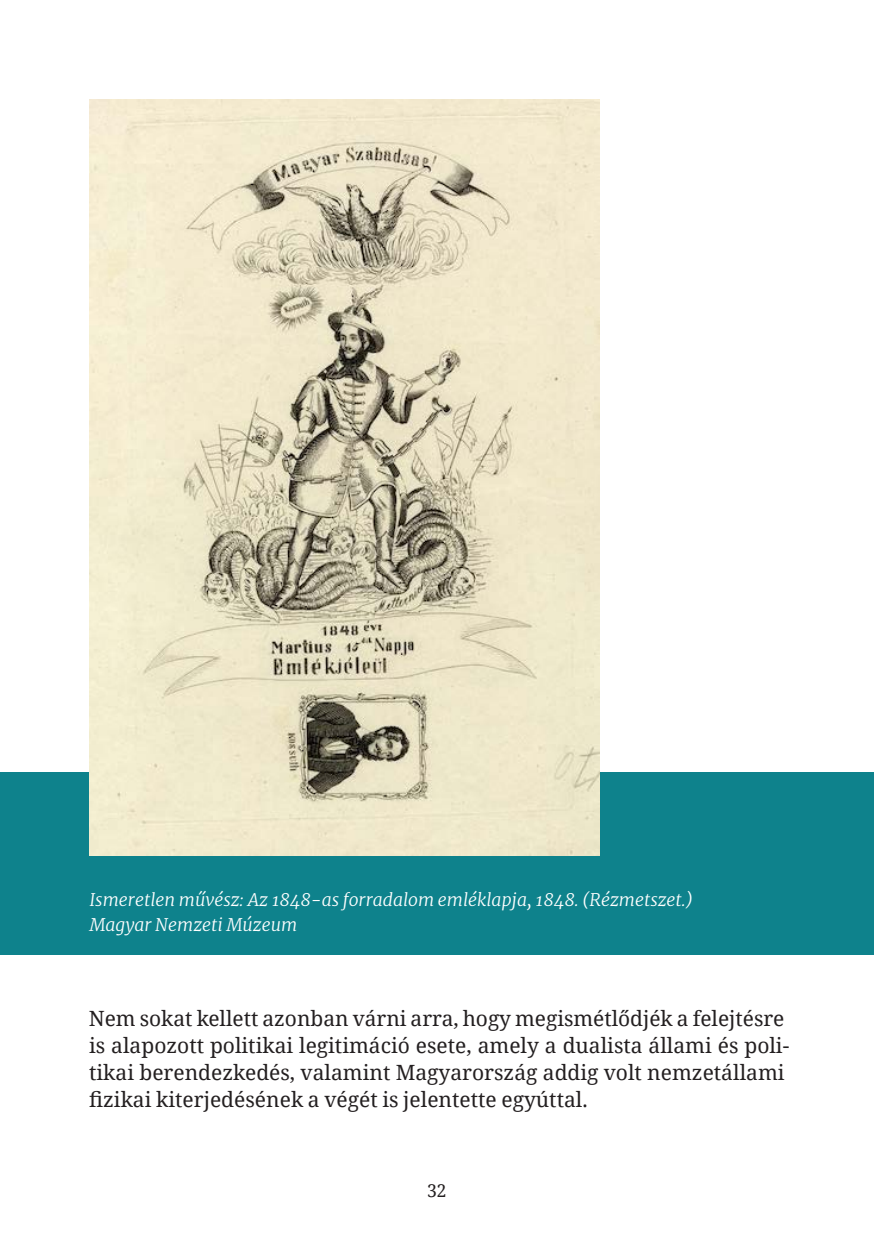
<style>
.page{position:relative;width:874px;height:1241px;background:#fff}
.page>*{position:absolute;margin:0;border:0;box-sizing:border-box;transform-origin:0 0}
.t1{font:21px/26.9px "Noto Serif";color:#231f20}
.t2{font:italic 300 17.5px/24.5px "Merriweather";color:#fff}
.t3{font:17.5px "Noto Serif";color:#231f20}
</style>
<div class="page">
<div style="left:0;top:771px;width:873px;height:183px;background:#0e828c"></div>
<img style="left:89px;top:99px;width:510px;height:755px">
<p class="t2" style="left:89px;top:887px;width:605px">Ismeretlen művész: Az 1848-as forradalom emléklapja, 1848. (Rézmetszet.)<br>Magyar Nemzeti Múzeum</p>
<p class="t1" style="left:89px;top:1004px;width:701px">Nem sokat kellett azonban várni arra, hogy megismétlődjék a felejtésre is alapozott politikai legitimáció esete, amely a dualista állami és poli&shy;tikai berendezkedés, valamint Magyarország addig volt nemzetállami fizikai kiterjedésének a végét is jelentette egyúttal.</p>
<p class="t3" style="left:427px;top:1178px;width:21px">32</p>
</div>
